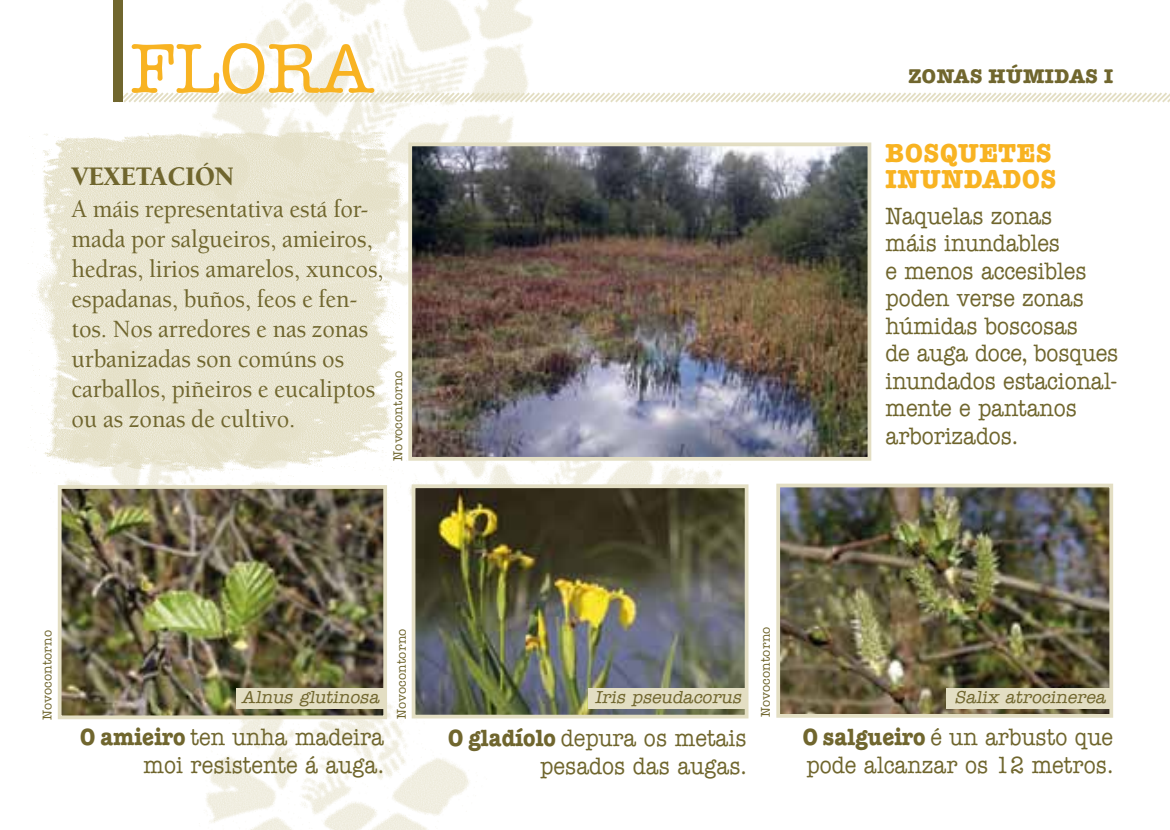
<style>
.page{position:relative;width:1170px;height:830px;background:#fff}
.page>*{position:absolute;margin:0;border:0;box-sizing:border-box;transform-origin:0 0}
.Titular{font:500 70px "American Typewriter";color:#f8b322}
.Título_Berkeley{font:900 27.5px "Berkeley";color:#70662e;scale:.95 1}
.Titulo_American{font:26.25px/26.2px "American Typewriter Bold A";letter-spacing:.03em;color:#f8b322;scale:.95 1}
.Texto_Berkeley{font:500 25.5px/30px "Berkeley";letter-spacing:-.005em;color:#70662e;scale:.95 1}
.Texto_American{font:500 23.75px/27.5px "American Typewriter";color:#70662e;scale:.9 1}
.Título_American_CB{font:500 23.75px/27.5px "American Typewriter";letter-spacing:.005em;color:#70662e;text-align:right;scale:.9 1}
.t1{font:20px "American Typewriter Bold A";letter-spacing:.03em;color:#70662e}
.Latín{font:italic 500 17.5px "American Typewriter";color:#70662e}
.Firma_foto{font:500 12.75px "American Typewriter";letter-spacing:.02em;color:#70662e}
.s1{font-family:"American Typewriter Bold A";font-weight:400}
</style>
<div class="page">
<img style="left:57px;top:0;width:844px;height:829px">
<svg style="left:111px;top:90px;width:1058px;height:14px"></svg>
<div style="left:113px;top:0;width:10px;height:102px;background:#70662e"></div>
<img style="left:417px;top:147px;width:449px;height:308px">
<div style="left:408px;top:142px;width:463px;height:318px;border:4px solid #e3dec3"></div>
<img style="left:29px;top:120px;width:388px;height:356px">
<img style="left:416px;top:489px;width:327px;height:224px">
<div style="left:411px;top:484px;width:337px;height:234px;border:4px solid #e3dec3"></div>
<img style="left:781px;top:488px;width:326px;height:224px">
<div style="left:776px;top:483px;width:336px;height:234px;border:4px solid #e3dec3"></div>
<img style="left:63px;top:490px;width:319px;height:223px">
<div style="left:58px;top:485px;width:329px;height:233px;border:4px solid #e3dec3"></div>
<div style="left:237px;top:688px;width:147px;height:20px;background:#e3dec3"></div>
<div style="left:588px;top:688px;width:157px;height:20px;background:#e3dec3"></div>
<div style="left:946px;top:688px;width:164px;height:20px;background:#e3dec3"></div>
<p class="Titular" style="left:130px;top:30px;width:245px">FLORA</p>
<p class="Título_Berkeley" style="left:71px;top:161px;width:173px">VEXETACIÓN</p>
<p class="Texto_Berkeley" style="left:71px;top:194px;width:330px">A máis representativa está for&shy;mada por salgueiros, amieiros, hedras, lirios amarelos, xuncos, espadanas, buños, feos e fen&shy;tos. Nos arredores e nas zonas urbanizadas son comúns os carballos, piñeiros e eucaliptos ou as zonas de cultivo.</p>
<p class="Firma_foto" style="left:391px;top:460px;width:92px;rotate:-90deg">Novocontorno</p>
<p class="t1" style="left:908px;top:65px;width:206px">ZONAS HÚMIDAS I</p>
<p class="Titulo_American" style="left:885px;top:140px;width:181px">BOSQUETES<br>INUNDADOS</p>
<p class="Texto_American" style="left:885px;top:202px;width:260px">Naquelas zonas<br>máis inundables<br>e menos accesibles poden verse zonas húmidas boscosas<br>de auga doce, bosques inundados estacional&shy;mente e pantanos arborizados.</p>
<p class="Firma_foto" style="left:40px;top:719px;width:92px;rotate:-90deg">Novocontorno</p>
<p class="Firma_foto" style="left:394px;top:718px;width:92px;rotate:-90deg">Novocontorno</p>
<p class="Firma_foto" style="left:758px;top:716px;width:92px;rotate:-90deg">Novocontorno</p>
<p class="Latín" style="left:241px;top:687px;width:143px">Alnus glutinosa</p>
<p class="Latín" style="left:595px;top:687px;width:151px">Iris pseudacorus</p>
<p class="Latín" style="left:954px;top:687px;width:156px">Salix atrocinerea</p>
<p class="Título_American_CB" style="left:80px;top:723px;width:340px"><span class="s1">O amieiro</span> ten unha madeira moi resistente á auga.</p>
<p class="Título_American_CB" style="left:448px;top:724px;width:334px"><span class="s1">O gladíolo</span> depura os metais pesados das augas.</p>
<p class="Título_American_CB" style="left:802px;top:723px;width:347px;text-align:left"><span class="s1">O salgueiro</span> é un arbusto que pode alcanzar os 12 metros.</p>
</div>
